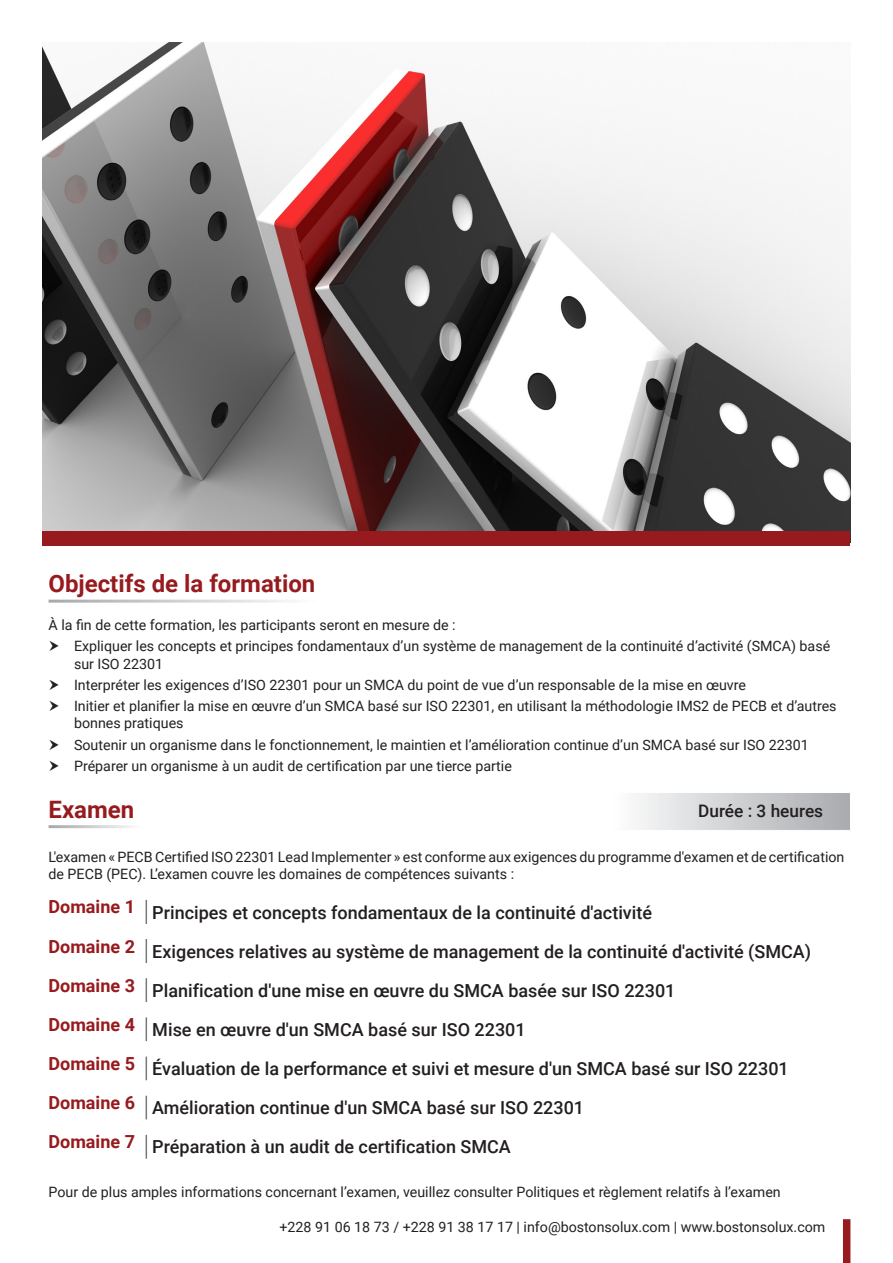
<style>
.page{position:relative;width:893px;height:1263px;background:#fff}
.page>*{position:absolute;margin:0;border:0;box-sizing:border-box;transform-origin:0 0}
.t1{font:700 24px "Roboto";color:#971b1e}
.t2{font:500 18px "Roboto";color:#231f20}
.t3{font:700 18px "Roboto";color:#971b1e}
.t4{font:500 17.25px "Roboto";color:#231f20}
.Bullet_Points{font:14.25px/17.1px "Roboto";color:#231f20}
</style>
<div class="page">
<img style="left:43px;top:43px;width:807px;height:488px">
<div style="left:843px;top:1219px;width:7px;height:44px;background:#971b1e"></div>
<div style="left:43px;top:531px;width:807px;height:15px;background:#971b1e"></div>
<svg style="left:639px;top:793px;width:211px;height:37px;background:#cdced1"></svg>
<svg style="left:146px;top:900px;width:1px;height:24px"></svg>
<svg style="left:146px;top:939px;width:1px;height:24px"></svg>
<svg style="left:146px;top:978px;width:1px;height:24px"></svg>
<svg style="left:146px;top:1017px;width:1px;height:24px"></svg>
<svg style="left:146px;top:1056px;width:1px;height:24px"></svg>
<svg style="left:146px;top:1095px;width:1px;height:24px"></svg>
<svg style="left:146px;top:1134px;width:1px;height:25px"></svg>
<p class="t1" style="left:49px;top:567px;width:268px">Objectifs de la formation</p>
<p class="Bullet_Points" style="left:49px;top:616px;width:409px">À la fin de cette formation, les participants seront en mesure de :</p>
<p class="Bullet_Points" style="left:74px;top:637px;width:758px">Expliquer les concepts et principes fondamentaux d’un système de management de la continuité d’activité (SMCA) basé sur ISO 22301</p>
<p class="Bullet_Points" style="left:74px;top:676px;width:673px">Interpréter les exigences d’ISO 22301 pour un SMCA du point de vue d’un responsable de la mise en œuvre</p>
<p class="Bullet_Points" style="left:74px;top:697px;width:764px">Initier et planifier la mise en œuvre d’un SMCA basé sur ISO 22301, en utilisant la méthodologie IMS2 de PECB et d’autres bonnes pratiques</p>
<p class="Bullet_Points" style="left:74px;top:735px;width:736px">Soutenir un organisme dans le fonctionnement, le maintien et l’amélioration continue d’un SMCA basé sur ISO 22301</p>
<p class="Bullet_Points" style="left:74px;top:757px;width:439px">Préparer un organisme à un audit de certification par une tierce partie</p>
<p class="t1" style="left:49px;top:792px;width:87px">Examen</p>
<p class="t4" style="left:698px;top:798px;width:127px">Durée : 3 heures</p>
<p class="Bullet_Points" style="left:49px;top:848px;width:797px;line-height:16.5px">L'examen « PECB Certified ISO 22301 Lead Implementer » est conforme aux exigences du programme d'examen et de certification de PECB (PEC). L’examen couvre les domaines de compétences suivants :</p>
<p class="t3" style="left:49px;top:894px;width:88px">Domaine 1</p>
<p class="t2" style="left:152px;top:900px;width:501px">Principes et concepts fondamentaux de la continuité d'activité</p>
<p class="t3" style="left:49px;top:933px;width:88px">Domaine 2</p>
<p class="t2" style="left:152px;top:939px;width:660px">Exigences relatives au système de management de la continuité d'activité (SMCA)</p>
<p class="t3" style="left:49px;top:972px;width:88px">Domaine 3</p>
<p class="t2" style="left:152px;top:978px;width:525px">Planification d'une mise en œuvre du SMCA basée sur ISO 22301</p>
<p class="t3" style="left:49px;top:1012px;width:88px">Domaine 4</p>
<p class="t2" style="left:152px;top:1017px;width:375px">Mise en œuvre d'un SMCA basé sur ISO 22301</p>
<p class="t3" style="left:49px;top:1051px;width:88px">Domaine 5</p>
<p class="t2" style="left:152px;top:1056px;width:638px">Évaluation de la performance et suivi et mesure d'un SMCA basé sur ISO 22301</p>
<p class="t3" style="left:49px;top:1090px;width:88px">Domaine 6</p>
<p class="t2" style="left:152px;top:1095px;width:433px">Amélioration continue d'un SMCA basé sur ISO 22301</p>
<p class="t3" style="left:49px;top:1129px;width:88px">Domaine 7</p>
<p class="t2" style="left:152px;top:1134px;width:360px">Préparation à un audit de certification SMCA</p>
<p class="Bullet_Points" style="left:49px;top:1183px;width:734px">Pour de plus amples informations concernant l’examen, veuillez consulter Politiques et règlement relatifs à l’examen</p>
<p class="Bullet_Points" style="left:279px;top:1218px;width:547px">+228 91 06 18 73 / +228 91 38 17 17 | info@bostonsolux.com | www.bostonsolux.com</p>
</div>
